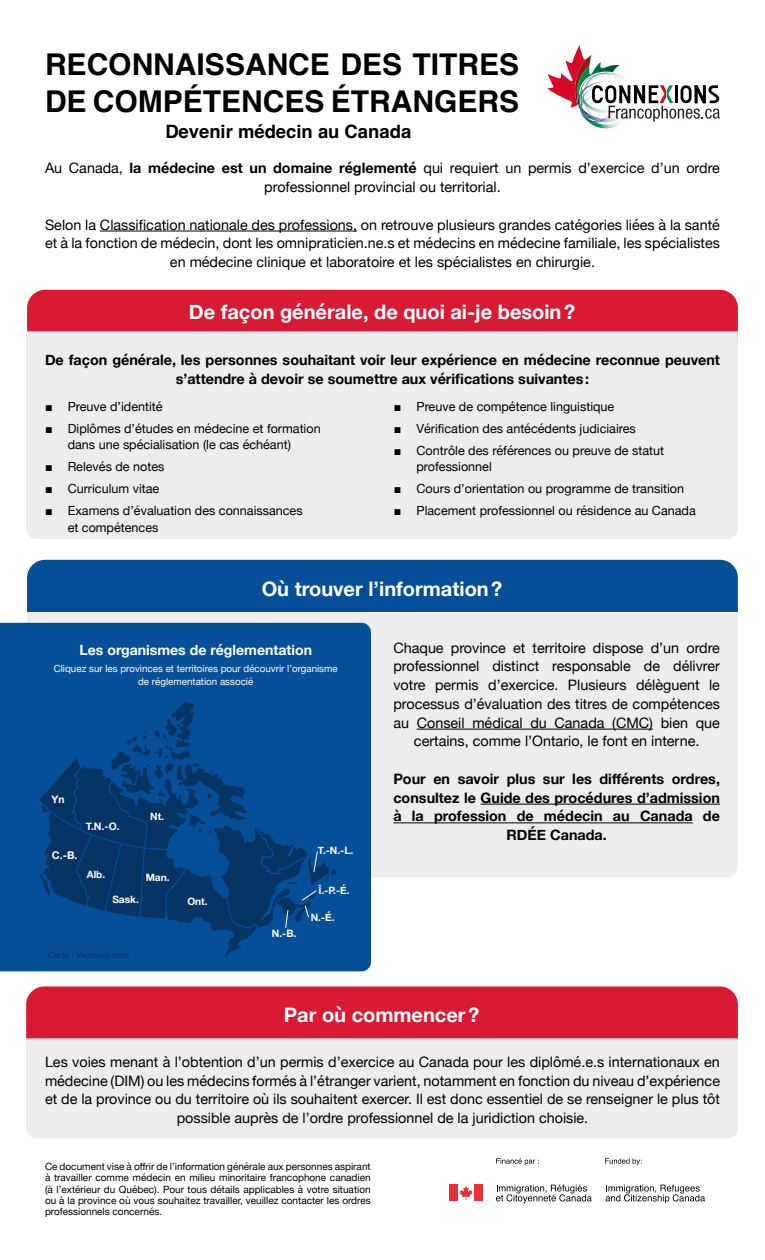
<style>
.page{position:relative;width:765px;height:1260px;background:#fff}
.page>*{position:absolute;margin:0;border:0;box-sizing:border-box;transform-origin:0 0}
.t1{font:700 30px/36.2px "Helvetica";color:#000}
.t2{font:700 20px "Helvetica Neue";color:#fff}
.t3{font:700 18.5px "Helvetica";color:#000}
.t4{font:14.38px/18.8px "Helvetica Neue";color:#000;text-align:center}
.t5{font:700 14.38px/18.8px "Helvetica Neue";color:#000;text-align:center}
.t6{font:700 14.12px "Helvetica Neue";color:#fff}
.t7{font:12.62px/16.4px "Helvetica Neue";color:#000}
.t8{font:700 10.62px "Helvetica Neue";color:#fff}
.t9{font:700 10.38px "Helvetica Neue";color:#fff}
.t10{font:700 10.12px "Helvetica Neue";color:#fff}
.t11{font:10px/11.2px "Helvetica Neue";color:#000;text-align:justify}
.t12{font:9.75px/12.2px "Helvetica Neue";color:#fff;text-align:center}
.t13{font:8.62px "Helvetica Neue";color:#053465}
.s1{font-weight:700}
.s2{font-family:"Arial"}
</style>
<div class="page">
<div style="left:27px;top:290px;width:711px;height:41px;background:#d91a33"></div>
<div style="left:26px;top:331px;width:712px;height:208px;background:#ededed"></div>
<svg style="left:496px;top:1158px;width:43px;height:7px"></svg>
<svg style="left:605px;top:1158px;width:37px;height:7px"></svg>
<div style="left:449px;top:1185px;width:9px;height:16px;background:#e73037"></div>
<svg style="left:460px;top:1186px;width:12px;height:14px"></svg>
<div style="left:474px;top:1185px;width:9px;height:16px;background:#e73037"></div>
<svg style="left:606px;top:1185px;width:99px;height:18px"></svg>
<svg style="left:496px;top:1184px;width:96px;height:19px"></svg>
<img style="left:590px;top:123px;width:30px;height:5px">
<img style="left:601px;top:123px;width:20px;height:1px">
<svg style="left:547px;top:45px;width:173px;height:78px"></svg>
<div style="left:27px;top:560px;width:711px;height:52px;background:#054f99"></div>
<div style="left:27px;top:613px;width:711px;height:264px;background:#ededed"></div>
<hr style="left:417px;top:729px;width:236px;height:1px;background:#000">
<hr style="left:481px;top:804px;width:239px;height:1px;background:#000">
<hr style="left:393px;top:823px;width:300px;height:1px;background:#000">
<div style="left:0;top:623px;width:371px;height:348px;background:#054f99"></div>
<svg style="left:95px;top:559px;width:155px;height:141px;background:#185ca0"></svg>
<svg style="left:37px;top:700px;width:301px;height:259px;background:#054586"></svg>
<div style="left:26px;top:986px;width:712px;height:53px;background:#d91a33"></div>
<div style="left:26px;top:1039px;width:712px;height:100px;background:#ededed"></div>
<hr style="left:100px;top:231px;width:257px;height:1px;background:#000">
<h1 class="t1" style="left:45px;top:50px;width:476px">RECONNAISSANCE DES TITRES<br>DE COMPÉTENCES ÉTRANGERS</h1>
<p class="t3" style="left:165px;top:121px;width:247px">Devenir médecin au Canada</p>
<p class="t4" style="left:45px;top:160px;width:676px">Au Canada, <span class="s1">la médecine est un domaine réglementé</span> qui requiert un permis d’exercice d’un ordre professionnel provincial ou territorial.</p>
<p class="t4" style="left:45px;top:216px;width:677px">Selon la Classification nationale des professions, on retrouve plusieurs grandes catégories liées à la santé et à la fonction de médecin, dont les omnipraticien.ne.s et médecins en médecine familiale, les spécialistes en médecine clinique et laboratoire et les spécialistes en chirurgie.</p>
<h2 class="t2" style="left:189px;top:296px;width:388px">De façon générale, de quoi ai-je besoin?</h2>
<p class="t5" style="left:45px;top:351px;width:677px">De façon générale, les personnes souhaitant voir leur expérience en médecine reconnue peuvent s’attendre à devoir se soumettre aux vérifications suivantes:</p>
<p class="t7" style="left:45px;top:399px;width:119px"><span class="s2">■</span> Preuve d’identité</p>
<p class="t7" style="left:45px;top:421px;width:277px;text-align:center"><span class="s2">■</span> Diplômes d’études en médecine et formation dans une spécialisation (le cas échéant)</p>
<p class="t7" style="left:45px;top:459px;width:121px"><span class="s2">■</span> Relevés de notes</p>
<p class="t7" style="left:45px;top:481px;width:116px"><span class="s2">■</span> Curriculum vitae</p>
<p class="t7" style="left:68px;top:503px;width:236px;text-indent:-23px"><span class="s2">■</span> Examens d’évaluation des connaissances et compétences</p>
<p class="t7" style="left:394px;top:399px;width:222px"><span class="s2">■</span> Preuve de compétence linguistique</p>
<p class="t7" style="left:394px;top:421px;width:244px"><span class="s2">■</span> Vérification des antécédents judiciaires</p>
<p class="t7" style="left:417px;top:443px;width:249px;text-indent:-23px"><span class="s2">■</span> Contrôle des références ou preuve de statut professionnel</p>
<p class="t7" style="left:394px;top:481px;width:292px"><span class="s2">■</span> Cours d’orientation ou programme de transition</p>
<p class="t7" style="left:394px;top:503px;width:304px"><span class="s2">■</span> Placement professionnel ou résidence au Canada</p>
<h2 class="t2" style="left:262px;top:573px;width:242px">Où trouver l’information?</h2>
<p class="t6" style="left:80px;top:639px;width:234px">Les organismes de réglementation</p>
<p class="t12" style="left:54px;top:663px;width:286px">Cliquez sur les provinces et territoires pour découvrir l’organisme de réglementation associé</p>
<p class="t9" style="left:52px;top:791px;width:15px">Yn</p>
<p class="t8" style="left:52px;top:847px;width:27px">C.-B.</p>
<p class="t9" style="left:86px;top:818px;width:35px">T.N.-O.</p>
<p class="t10" style="left:150px;top:808px;width:15px">Nt.</p>
<p class="t10" style="left:87px;top:867px;width:20px">Alb.</p>
<p class="t10" style="left:146px;top:869px;width:25px">Man.</p>
<p class="t10" style="left:112px;top:891px;width:28px">Sask.</p>
<p class="t13" style="left:48px;top:949px;width:82px">Carte : Vecteezy.com</p>
<p class="t10" style="left:187px;top:894px;width:22px">Ont.</p>
<p class="t10" style="left:272px;top:926px;width:26px">N.-B.</p>
<p class="t10" style="left:318px;top:843px;width:37px">T.-N.-L.</p>
<p class="t10" style="left:318px;top:882px;width:33px">Î.-P.-É.</p>
<p class="t10" style="left:311px;top:909px;width:25px">N.-É.</p>
<p class="t4" style="left:393px;top:639px;width:328px">Chaque province et territoire dispose d’un ordre professionnel distinct responsable de délivrer votre permis d’exercice. Plusieurs délèguent le processus d’évaluation des titres de compétences au Conseil médical du Canada (CMC) bien que certains, comme l’Ontario, le font en interne.</p>
<p class="t5" style="left:393px;top:770px;width:328px">Pour en savoir plus sur les différents ordres, consultez le Guide des procédures d’admission à la profession de médecin au Canada de RDÉE Canada.</p>
<h2 class="t2" style="left:284px;top:999px;width:197px">Par où commencer?</h2>
<p class="t4" style="left:45px;top:1053px;width:677px">Les voies menant à l’obtention d’un permis d’exercice au Canada pour les diplômé.e.s internationaux en médecine (DIM) ou les médecins formés à l’étranger varient, notamment en fonction du niveau d’expérience et de la province ou du territoire où ils souhaitent exercer. Il est donc essentiel de se renseigner le plus tôt possible auprès de l’ordre professionnel de la juridiction choisie.</p>
<p class="t11" style="left:45px;top:1161px;width:327px">Ce document vise à offrir de l’information générale aux personnes aspirant à travailler comme médecin en milieu minoritaire francophone canadien (à l’extérieur du Québec). Pour tous détails applicables à votre situation ou à la province où vous souhaitez travailler, veuillez contacter les ordres professionnels concernés.</p>
</div>
